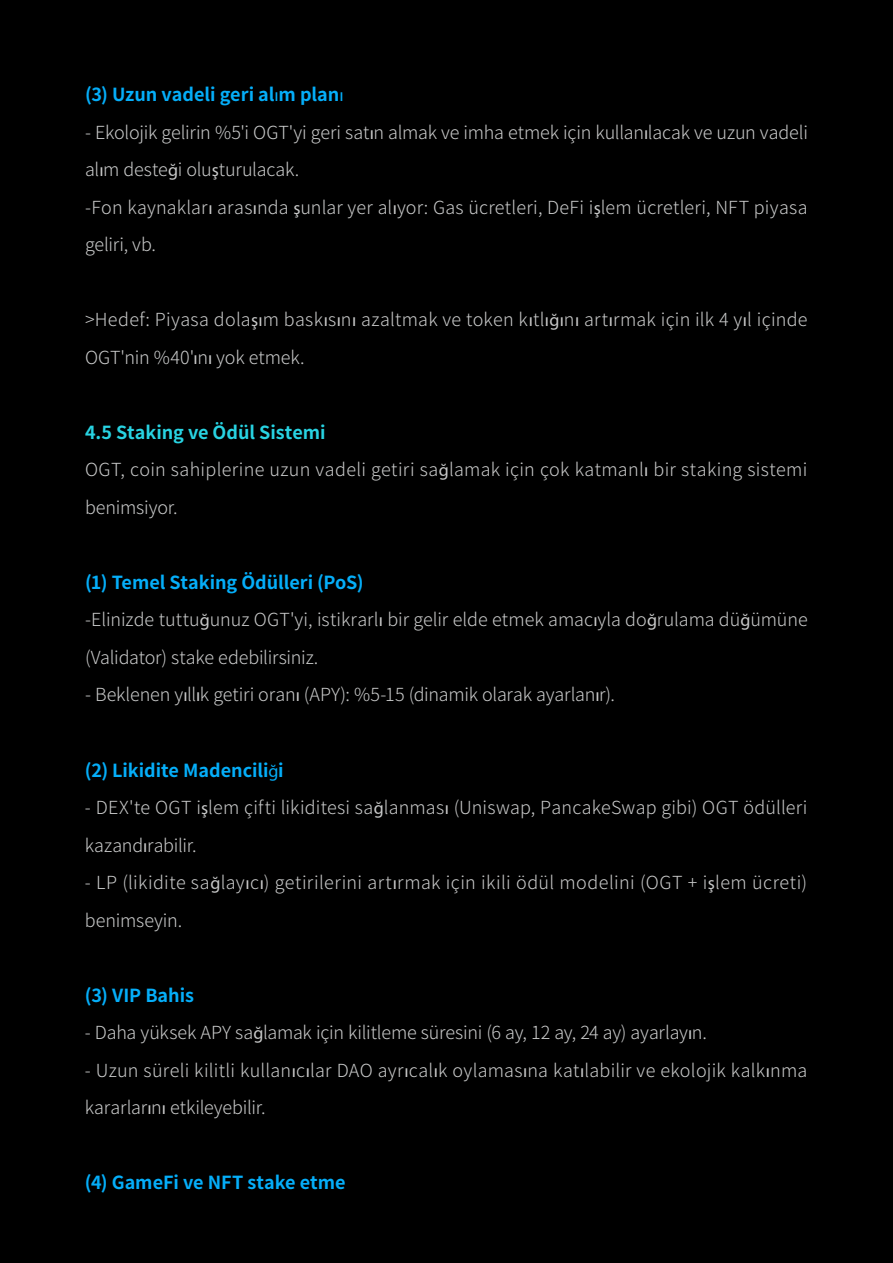
<style>
.page{position:relative;width:893px;height:1263px;background:#000}
.page>*{position:absolute;margin:0;border:0;box-sizing:border-box;transform-origin:0 0}
.t1{font:300 18px/37.5px "Source Han Sans CN";letter-spacing:.005em;color:#c8c9c9}
.t2{font:700 18px "Source Han Sans CN";color:#05aef9}
.t3{font:300 18px "Source Han Sans CN";letter-spacing:-.015em;color:#c8c9c9}
.s1{font-family:"Myriad Pro";font-weight:400}
.s2{font-weight:700;color:#28d3e2}
.s3{font-weight:700;color:#05aef9}
</style>
<div class="page">
<p class="t2" style="left:85px;top:84px;width:260px">(3) Uzun vadeli geri al<span class="s1">ı</span>m plan<span class="s1">ı</span></p>
<p class="t1" style="left:85px;top:114px;width:724px">- Ekolojik gelirin %5'i OGT'yi geri sat<span class="s1">ı</span>n almak ve imha etmek için kullan<span class="s1">ı</span>lacak ve uzun vadeli al<span class="s1">ı</span>m deste<span class="s1">ğ</span>i olu<span class="s1">ş</span>turulacak.<br>-Fon kaynaklar<span class="s1">ı</span> aras<span class="s1">ı</span>nda <span class="s1">ş</span>unlar yer al<span class="s1">ı</span>yor: Gas ücretleri, DeFi i<span class="s1">ş</span>lem ücretleri, NFT piyasa geliri, vb.</p>
<p class="t1" style="left:85px;top:301px;width:724px">&gt;Hedef: Piyasa dola<span class="s1">şı</span>m bask<span class="s1">ı</span>s<span class="s1">ı</span>n<span class="s1">ı</span> azaltmak ve token k<span class="s1">ı</span>tl<span class="s1">ığı</span>n<span class="s1">ı</span> art<span class="s1">ı</span>rmak için ilk 4 y<span class="s1">ı</span>l içinde<br>OGT'nin %40'<span class="s1">ı</span>n<span class="s1">ı</span> yok etmek.</p>
<p class="t1" style="left:85px;top:414px;width:724px"><span class="s2">4.5 Staking ve Ödül Sistemi<br></span>OGT, coin sahiplerine uzun vadeli getiri sa<span class="s1">ğ</span>lamak için çok katmanl<span class="s1">ı</span> bir staking sistemi benimsiyor.</p>
<p class="t1" style="left:85px;top:564px;width:724px"><span class="s3">(1) Temel Staking Ödülleri (PoS)<br></span>-Elinizde tuttu<span class="s1">ğ</span>unuz OGT'yi, istikrarl<span class="s1">ı</span> bir gelir elde etmek amac<span class="s1">ı</span>yla do<span class="s1">ğ</span>rulama dü<span class="s1">ğ</span>ümüne (Validator) stake edebilirsiniz.</p>
<p class="t1" style="left:85px;top:676px;width:531px">- Beklenen y<span class="s1">ı</span>ll<span class="s1">ı</span>k getiri oran<span class="s1">ı</span> (APY): %5-15 (dinamik olarak ayarlan<span class="s1">ı</span>r).</p>
<p class="t2" style="left:85px;top:760px;width:200px">(2) Likidite Madencili<span class="s1">ğ</span>i</p>
<p class="t1" style="left:85px;top:789px;width:724px">- DEX'te OGT i<span class="s1">ş</span>lem çifti likiditesi sa<span class="s1">ğ</span>lanmas<span class="s1">ı</span> (Uniswap, PancakeSwap gibi) OGT ödülleri kazand<span class="s1">ı</span>rabilir.</p>
<p class="t1" style="left:85px;top:864px;width:724px">- LP (likidite sa<span class="s1">ğ</span>lay<span class="s1">ı</span>c<span class="s1">ı</span>) getirilerini art<span class="s1">ı</span>rmak için ikili ödül modelini (OGT + i<span class="s1">ş</span>lem ücreti) benimseyin.</p>
<p class="t2" style="left:85px;top:985px;width:111px">(3) VIP Bahis</p>
<p class="t3" style="left:85px;top:1022px;width:623px">- Daha yüksek APY sa<span class="s1">ğ</span>lamak için kilitleme süresini (6 ay, 12 ay, 24 ay) ayarlay<span class="s1">ı</span>n.</p>
<p class="t1" style="left:85px;top:1052px;width:724px">- Uzun süreli kilitli kullan<span class="s1">ı</span>c<span class="s1">ı</span>lar DAO ayr<span class="s1">ı</span>cal<span class="s1">ı</span>k oylamas<span class="s1">ı</span>na kat<span class="s1">ı</span>labilir ve ekolojik kalk<span class="s1">ı</span>nma kararlar<span class="s1">ı</span>n<span class="s1">ı</span> etkileyebilir.</p>
<p class="t2" style="left:85px;top:1172px;width:262px">(4) GameFi ve NFT stake etme</p>
</div>
